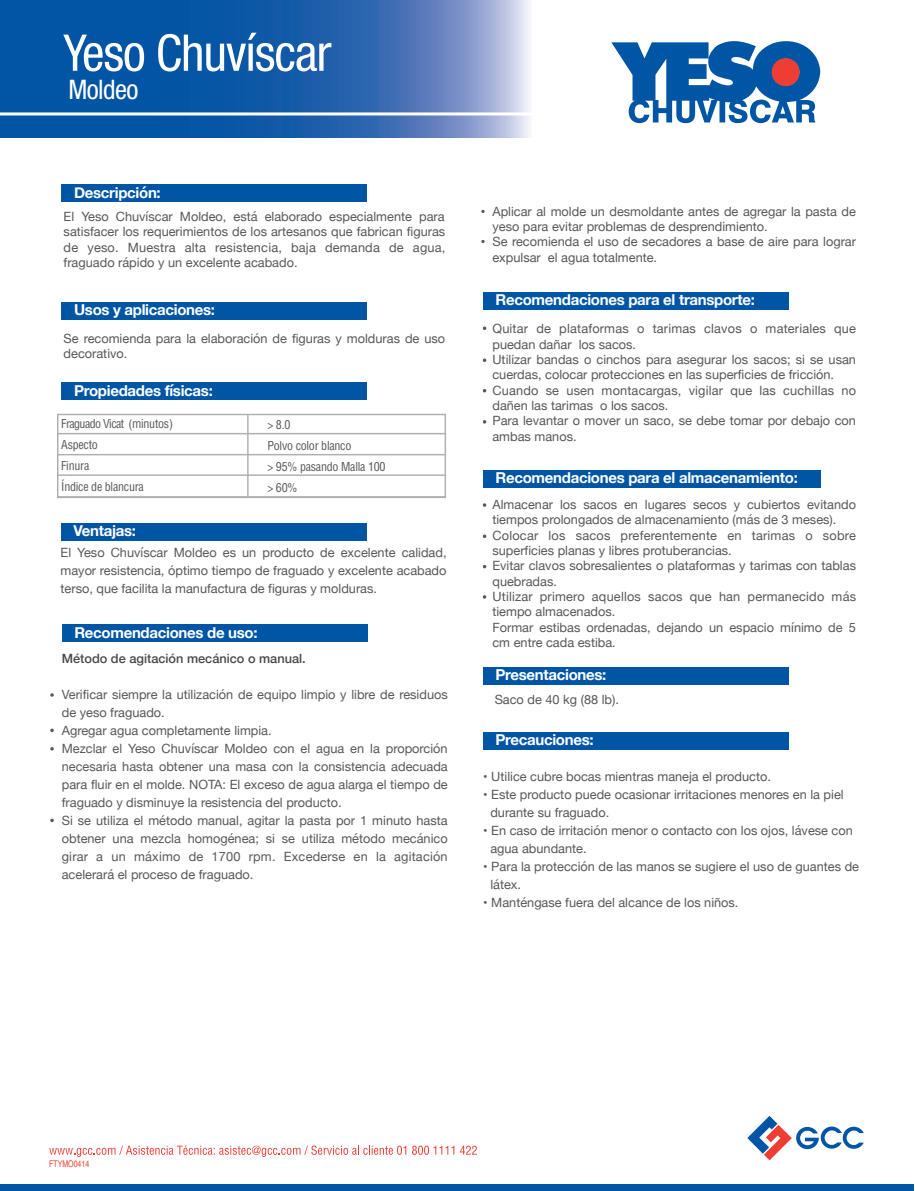
<style>
.page{position:relative;width:915px;height:1191px;background:#fff}
.page>*{position:absolute;margin:0;border:0;box-sizing:border-box;transform-origin:0 0}
.t1{font:condensed 50.7px "Helvetica Neue";letter-spacing:-.02em;color:#fff}
.t2{font:condensed 27px "Helvetica Neue";letter-spacing:-.02em;color:#fff}
.t3{font:700 15px "Helvetica Neue";letter-spacing:-.02em;color:#fff}
.t4{font:12.75px/15.3px "Helvetica Neue";color:#57585a}
.t5{font:500 12.75px "Helvetica Neue";color:#474849}
.t6{font:condensed 12px/21px "Helvetica";letter-spacing:-.02em;color:#57585a}
.t7{font:9.15px "Helvetica";color:#ee3e34;scale:.76 1}
.s1{font-weight:500;color:#0155a5}
</style>
<div class="page">
<svg style="left:0;top:0;width:530px;height:137px;background:#2d6bb0"></svg>
<hr style="left:0;top:112px;width:543px;height:3px;background:#fff">
<div style="left:62px;top:184px;width:305px;height:18px;background:#0155a5"></div>
<div style="left:62px;top:302px;width:305px;height:18px;background:#0155a5"></div>
<div style="left:62px;top:624px;width:305px;height:18px;background:#0155a5"></div>
<div style="left:483px;top:292px;width:305px;height:18px;background:#0155a5"></div>
<div style="left:483px;top:667px;width:305px;height:17px;background:#0155a5"></div>
<div style="left:483px;top:732px;width:305px;height:17px;background:#0155a5"></div>
<div style="left:483px;top:470px;width:337px;height:18px;background:#0155a5"></div>
<div style="left:0;top:1184px;width:913px;height:7px;background:#0155a5"></div>
<svg style="left:49px;top:1145px;width:357px;height:12px"></svg>
<svg style="left:412px;top:1145px;width:65px;height:9px"></svg>
<svg style="left:611px;top:41px;width:210px;height:83px"></svg>
<div style="left:771px;top:58px;width:28px;height:28px;background:#ee3e34;border-radius:50%"></div>
<div style="left:61px;top:523px;width:305px;height:17px;background:#0155a5"></div>
<div style="left:62px;top:382px;width:305px;height:18px;background:#0155a5"></div>
<div style="left:57px;top:414px;width:389px;height:84px;border:1px solid #aeafb3"></div>
<hr style="left:247px;top:415px;width:1px;height:82px;background:#aeafb3">
<hr style="left:58px;top:433px;width:386px;height:1px;background:#aeafb3">
<hr style="left:58px;top:454px;width:386px;height:1px;background:#aeafb3">
<hr style="left:58px;top:474px;width:386px;height:2px;background:#aeafb3">
<hr style="left:58px;top:496px;width:386px;height:1px;background:#aeafb3">
<svg style="left:50px;top:693px;width:4px;height:3px"></svg>
<svg style="left:50px;top:728px;width:4px;height:4px"></svg>
<svg style="left:50px;top:747px;width:4px;height:3px"></svg>
<svg style="left:50px;top:818px;width:4px;height:4px"></svg>
<svg style="left:482px;top:326px;width:4px;height:4px"></svg>
<svg style="left:482px;top:358px;width:4px;height:4px"></svg>
<svg style="left:482px;top:503px;width:4px;height:4px"></svg>
<svg style="left:482px;top:534px;width:4px;height:4px"></svg>
<svg style="left:747px;top:1116px;width:116px;height:44px"></svg>
<h1 class="t1" style="left:63px;top:24px;width:269px">Yeso Chuvíscar</h1>
<h2 class="t2" style="left:68px;top:74px;width:72px">Moldeo</h2>
<p class="t3" style="left:74px;top:180px;width:92px">Descripción:<span class="s1">:</span></p>
<p class="t4" style="left:64px;top:210px;width:383px;text-align:justify">El Yeso Chuvíscar Moldeo, está elaborado especialmente para satisfacer los requerimientos de los artesanos que fabrican figuras de yeso. Muestra alta resistencia, baja demanda de agua, fraguado rápido y un excelente acabado.</p>
<p class="t3" style="left:74px;top:298px;width:142px">Usos y aplicaciones:</p>
<p class="t4" style="left:64px;top:331px;width:383px">Se recomienda para la elaboración de figuras y molduras de uso decorativo.</p>
<p class="t3" style="left:74px;top:379px;width:140px">Propiedades físicas:</p>
<p class="t6" style="left:61px;top:412px;width:113px">Fraguado Vicat (minutos)<br>Aspecto<br>Finura<br>Índice de blancura</p>
<p class="t6" style="left:267px;top:414px;width:120px">&gt; 8.0<br>Polvo color blanco<br>&gt; 95% pasando Malla 100 &gt; 60%</p>
<p class="t3" style="left:73px;top:519px;width:68px">Ventajas:<span class="s1">:</span></p>
<p class="t4" style="left:60px;top:544px;width:387px;line-height:18px;text-align:justify">El Yeso Chuvíscar Moldeo es un producto de excelente calidad, mayor resistencia, óptimo tiempo de fraguado y excelente acabado terso, que facilita la manufactura de figuras y molduras.</p>
<p class="t3" style="left:74px;top:620px;width:188px">Recomendaciones de uso:<span class="s1">:</span></p>
<p class="t5" style="left:62px;top:648px;width:245px">Método de agitación mecánico o manual.</p>
<p class="t4" style="left:62px;top:686px;width:387px;line-height:18px">Verificar siempre la utilización de equipo limpio y libre de residuos de yeso fraguado.<br>Agregar agua completamente limpia.<br>Mezclar el Yeso Chuvíscar Moldeo con el agua en la proporción necesaria hasta obtener una masa con la consistencia adecuada para fluir en el molde. NOTA: El exceso de agua alarga el tiempo de fraguado y disminuye la resistencia del producto.<br>Si se utiliza el método manual, agitar la pasta por 1 minuto hasta obtener una mezcla homogénea; si se utiliza método mecánico girar a un máximo de 1700 rpm. Excederse en la agitación acelerará el proceso de fraguado.</p>
<p class="t4" style="left:492px;top:204px;width:365px">Aplicar al molde un desmoldante antes de agregar la pasta de yeso para evitar problemas de desprendimiento.<br>Se recomienda el uso de secadores a base de aire para lograr expulsar el agua totalmente.</p>
<p class="t3" style="left:495px;top:288px;width:261px">Recomendaciones para el transporte:</p>
<p class="t4" style="left:492px;top:322px;width:365px">Quitar de plataformas o tarimas clavos o materiales que puedan dañar los sacos.<br>Utilizar bandas o cinchos para asegurar los sacos; si se usan cuerdas, colocar protecciones en las superficies de fricción.<br>Cuando se usen montacargas, vigilar que las cuchillas no dañen las tarimas o los sacos.<br>Para levantar o mover un saco, se debe tomar por debajo con ambas manos.</p>
<p class="t3" style="left:495px;top:466px;width:304px">Recomendaciones para el almacenamiento:</p>
<p class="t4" style="left:492px;top:498px;width:365px">Almacenar los sacos en lugares secos y cubiertos evitando tiempos prolongados de almacenamiento (más de 3 meses).<br>Colocar los sacos preferentemente en tarimas o sobre superficies planas y libres protuberancias.<br>Evitar clavos sobresalientes o plataformas y tarimas con tablas quebradas.<br>Utilizar primero aquellos sacos que han permanecido más tiempo almacenados.<br>Formar estibas ordenadas, dejando un espacio mínimo de 5 cm entre cada estiba.</p>
<p class="t3" style="left:495px;top:663px;width:116px">Presentaciones:<span class="s1">:</span></p>
<p class="t4" style="left:494px;top:692px;width:126px">Saco de 40 kg (88 lb).</p>
<p class="t3" style="left:495px;top:728px;width:103px">Precauciones:<span class="s1">:</span></p>
<p class="t4" style="left:483px;top:769px;width:289px">• Utilice cubre bocas mientras maneja el producto.</p>
<p class="t4" style="left:490px;top:786px;width:355px;line-height:18px;text-indent:-7px">• Este producto puede ocasionar irritaciones menores en la piel durante su fraguado.</p>
<p class="t4" style="left:490px;top:822px;width:364px;line-height:18px;text-indent:-7px">• En caso de irritación menor o contacto con los ojos, lávese con agua abundante.</p>
<p class="t4" style="left:490px;top:858px;width:370px;line-height:18px;text-indent:-7px">• Para la protección de las manos se sugiere el uso de guantes de látex.</p>
<p class="t4" style="left:483px;top:895px;width:257px">• Manténgase fuera del alcance de los niños.</p>
<p class="t7" style="left:49px;top:1156px;width:54px">FTYMO0414</p>
</div>
